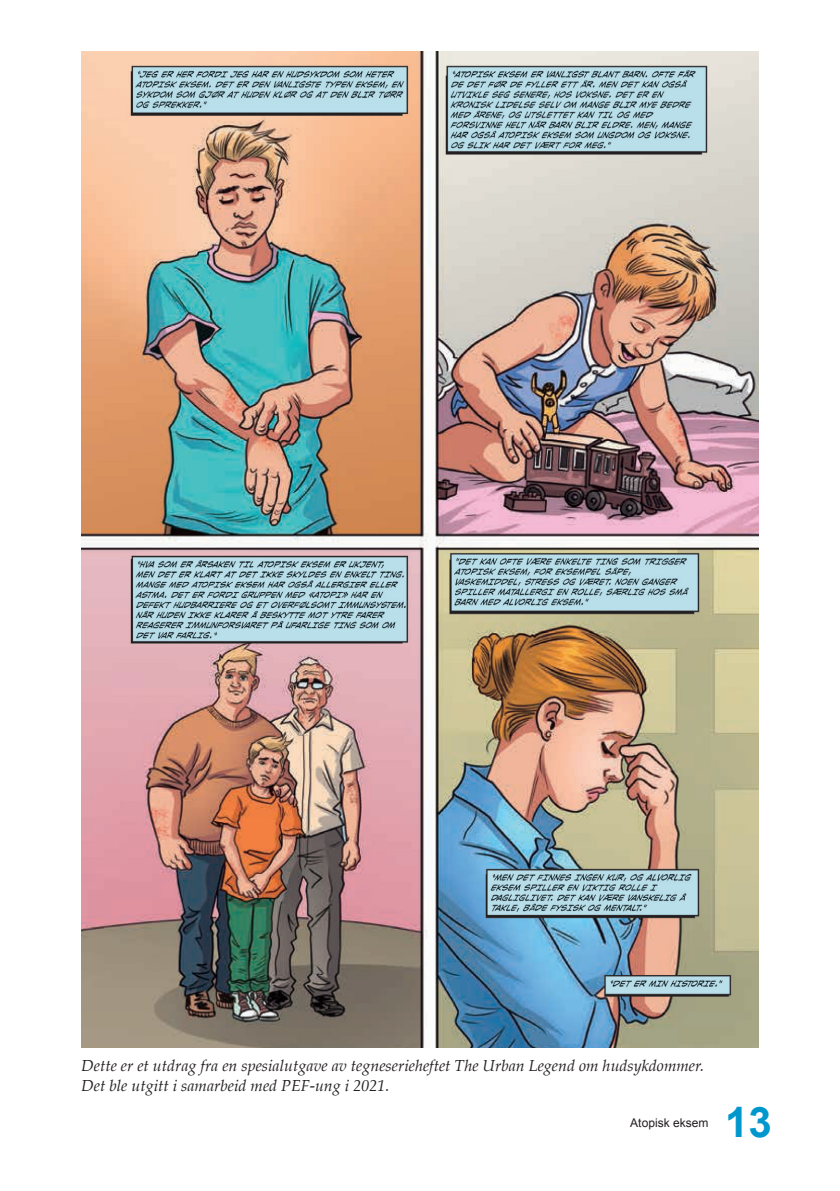
<style>
.page{position:relative;width:840px;height:1191px;background:#fff}
.page>*{position:absolute;margin:0;border:0;box-sizing:border-box;transform-origin:0 0}
.t1{font:700 42px "Arial";color:#0097cd}
.t2{font:italic 16px/20px "Palatino";color:#231f20}
.t3{font:12px "Arial";color:#231f20}
</style>
<div class="page">
<img style="left:81px;top:51px;width:677px;height:996px">
<p class="t2" style="left:81px;top:1055px;width:624px">Dette er et utdrag fra en spesialutgave av tegneserieheftet The Urban Legend om hudsykdommer.<br>Det ble utgitt i samarbeid med PEF-ung i 2021.</p>
<p class="t3" style="left:630px;top:1114px;width:80px">Atopisk eksem</p>
<h1 class="t1" style="left:724px;top:1094px;width:48px">13</h1>
</div>
